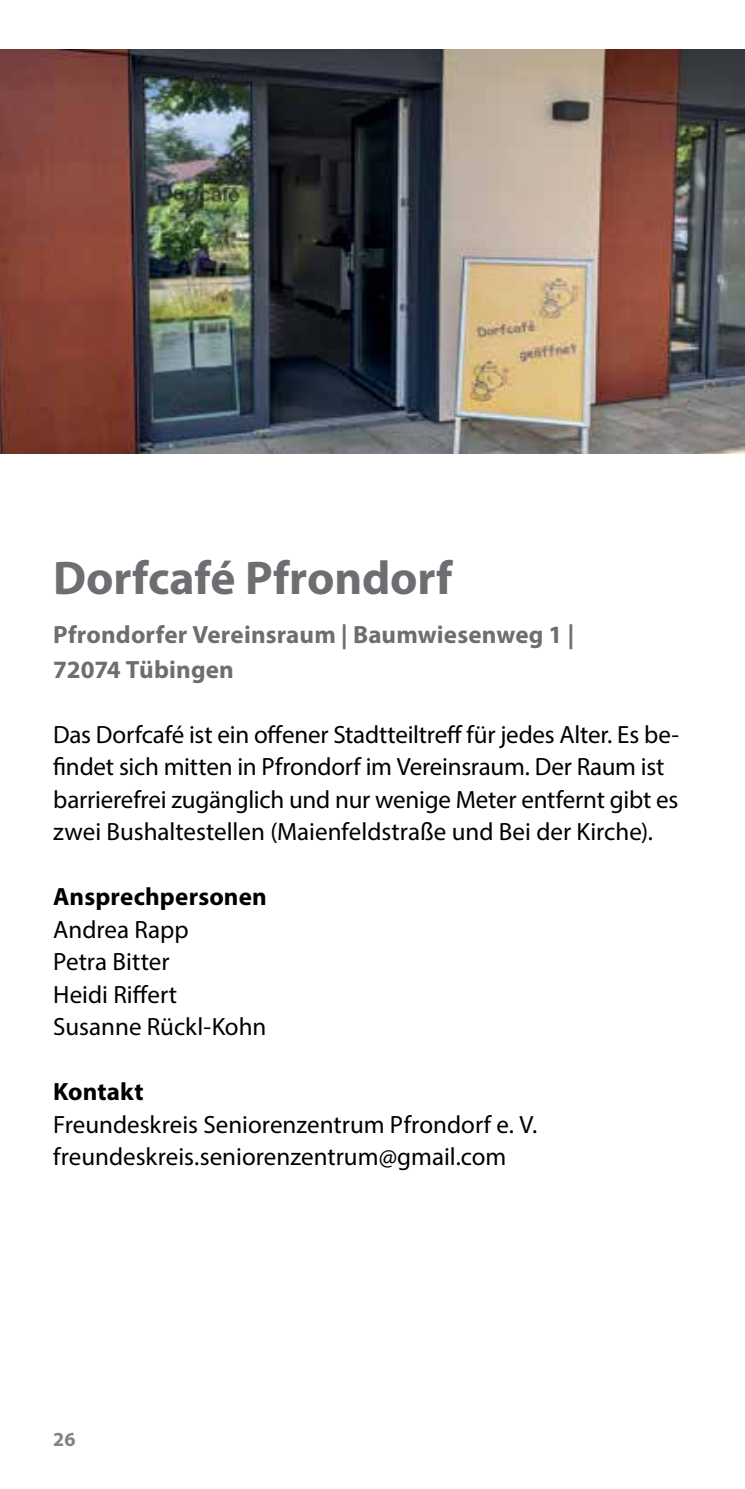
<style>
.page{position:relative;width:745px;height:1489px;background:#fff}
.page>*{position:absolute;margin:0;border:0;box-sizing:border-box;transform-origin:0 0}
.t1{font:700 47.5px "Myriad Pro";letter-spacing:-.005em;color:#6d6e71}
.t2{font:25px/32.5px "Myriad Pro";letter-spacing:-.005em;color:#000}
.t3{font:700 25px/35px "Myriad Pro";letter-spacing:.005em;color:#6d6e71}
.t4{font:700 25px "Myriad Pro";letter-spacing:.005em;color:#000}
.t5{font:700 20px "Myriad Pro";color:#808285}
</style>
<div class="page">
<img style="left:0;top:50px;width:744px;height:404px">
<h1 class="t1" style="left:53px;top:547px;width:400px">Dorfcafé Pfrondorf</h1>
<p class="t3" style="left:53px;top:615px;width:522px">Pfrondorfer Vereinsraum | Baumwiesenweg 1 |<br>72074 Tübingen</p>
<p class="t2" style="left:53px;top:717px;width:627px">Das Dorfcafé ist ein offener Stadtteiltreff für jedes Alter. Es be&shy;findet sich mitten in Pfrondorf im Vereinsraum. Der Raum ist barrierefrei zugänglich und nur wenige Meter entfernt gibt es zwei Bushaltestellen (Maienfeldstraße und Bei der Kirche).</p>
<p class="t4" style="left:53px;top:880px;width:215px">Ansprechpersonen</p>
<p class="t2" style="left:53px;top:912px;width:215px">Andrea Rapp<br>Petra Bitter<br>Heidi Riffert<br>Susanne Rückl-Kohn</p>
<p class="t4" style="left:53px;top:1075px;width:92px">Kontakt</p>
<p class="t2" style="left:53px;top:1107px;width:485px">Freundeskreis Seniorenzentrum Pfrondorf e. V. freundeskreis.seniorenzentrum@gmail.com</p>
<p class="t5" style="left:53px;top:1425px;width:24px">26</p>
</div>
